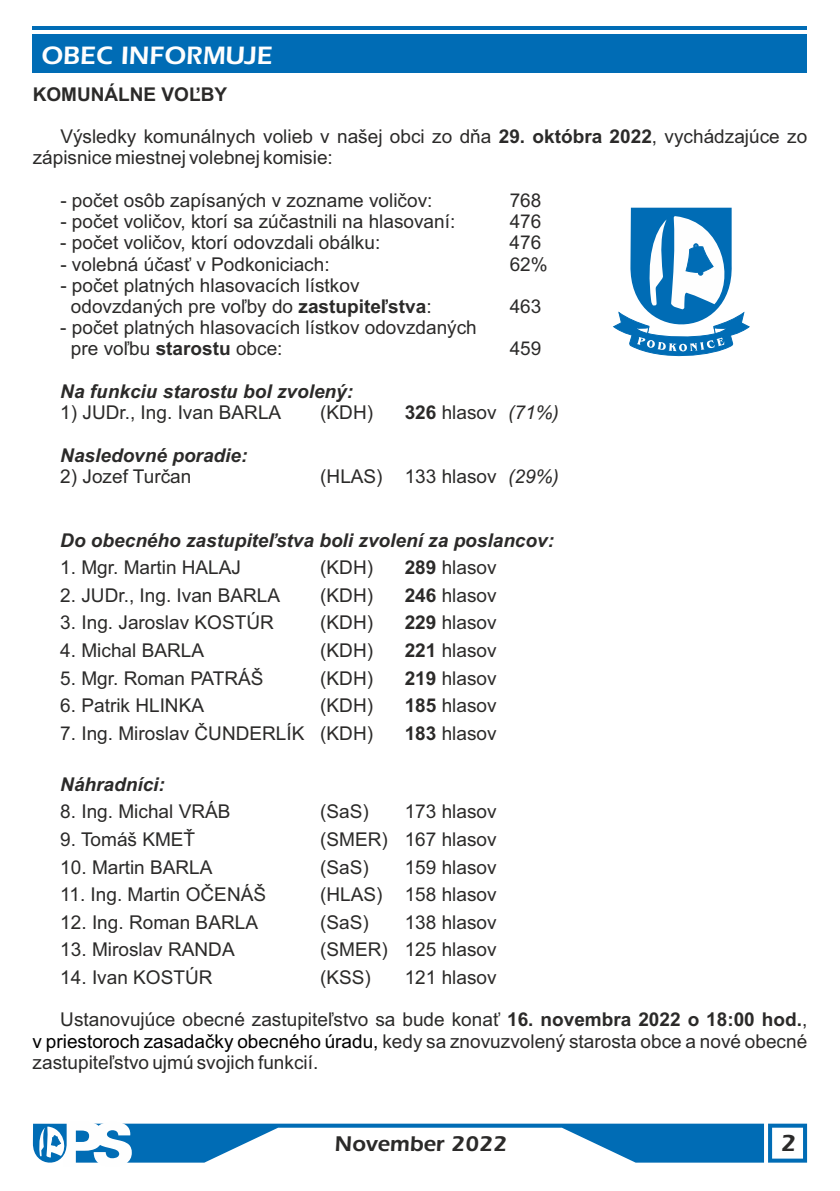
<style>
.page{position:relative;width:840px;height:1191px;background:#fff}
.page>*{position:absolute;margin:0;border:0;box-sizing:border-box;transform-origin:0 0}
.t1{font:900 26px "Erie";color:#fefefe}
.t2{font:900 24px "Erie";color:#2b2a29}
.t3{font:900 22px "Erie";color:#2b2a29}
.t4{font:19px/21.2px "Arial";color:#2b2a29}
.t5{font:italic 700 19px "Arial";color:#2b2a29}
.t6{font:700 19px "Arial";color:#2b2a29}
.s1{font-weight:700}
.s2{font-style:italic}
.s3{color:#000}
</style>
<div class="page">
<svg style="left:32px;top:1123px;width:774px;height:40px"></svg>
<div style="left:33px;top:34px;width:773px;height:39px;background:#006cb5"></div>
<hr style="left:33px;top:27px;width:773px;height:3px;background:#006cb5">
<svg style="left:613px;top:208px;width:136px;height:149px"></svg>
<h1 class="t1" style="left:41px;top:44px;width:233px">OBEC INFORMUJE</h1>
<p class="t6" style="left:33px;top:87px;width:196px">KOMUNÁLNE VOĽBY</p>
<p class="t4" style="left:33px;top:128px;width:775px;text-indent:28px">Výsledky komunálnych volieb v našej obci zo dňa <span class="s1">29. októbra 2022</span>, vychádzajúce zo zápisnice miestnej volebnej komisie:</p>
<p class="t4" style="left:60px;top:191px;width:373px">- počet osôb zapísaných v zozname voličov:</p>
<p class="t4" style="left:509px;top:191px;width:33px">768</p>
<p class="t4" style="left:60px;top:212px;width:396px">- počet voličov, ktorí sa zúčastnili na hlasovaní:</p>
<p class="t4" style="left:509px;top:212px;width:33px">476</p>
<p class="t4" style="left:60px;top:234px;width:321px">- počet voličov, ktorí odovzdali obálku:</p>
<p class="t4" style="left:509px;top:234px;width:33px">476</p>
<p class="t4" style="left:60px;top:255px;width:271px">- volebná účasť v Podkoniciach:</p>
<p class="t4" style="left:509px;top:255px;width:40px">62%</p>
<p class="t4" style="left:71px;top:276px;width:362px;text-indent:-11px">- počet platných hlasovacích lístkov odovzdaných pre voľby do <span class="s1">zastupiteľstva</span>:</p>
<p class="t4" style="left:509px;top:297px;width:33px">463</p>
<p class="t4" style="left:71px;top:319px;width:407px;text-indent:-11px">- počet platných hlasovacích lístkov odovzdaných pre voľbu <span class="s1">starostu</span> obce:</p>
<p class="t4" style="left:509px;top:340px;width:33px">459</p>
<p class="t5" style="left:60px;top:384px;width:294px">Na funkciu starostu bol zvolený:</p>
<p class="t4" style="left:60px;top:404px;width:222px">1) JUDr., Ing. Ivan BARLA</p>
<p class="t4" style="left:320px;top:404px;width:54px">(KDH)</p>
<p class="t4" style="left:404px;top:404px;width:156px"><span class="s1">326</span> hlasov <span class="s2">(71%)</span></p>
<p class="t5" style="left:60px;top:448px;width:188px">Nasledovné poradie:</p>
<p class="t4" style="left:60px;top:467px;width:132px">2) Jozef Turčan</p>
<p class="t4" style="left:320px;top:467px;width:240px">(HLAS) 133 hlasov <span class="s2">(29%)</span></p>
<p class="t5" style="left:60px;top:533px;width:495px">Do obecného zastupiteľstva boli zvolení za poslancov:</p>
<p class="t4" style="left:60px;top:558px;width:182px">1. Mgr. Martin HALAJ</p>
<p class="t4" style="left:320px;top:558px;width:54px">(KDH)</p>
<p class="t4" style="left:404px;top:558px;width:93px"><span class="s1">289</span> hlasov</p>
<p class="t4" style="left:60px;top:586px;width:221px">2. JUDr., Ing. Ivan BARLA</p>
<p class="t4" style="left:320px;top:586px;width:54px">(KDH)</p>
<p class="t4" style="left:404px;top:586px;width:93px"><span class="s1">246</span> hlasov</p>
<p class="t4" style="left:60px;top:614px;width:215px">3. Ing. Jaroslav KOSTÚR</p>
<p class="t4" style="left:320px;top:614px;width:54px">(KDH)</p>
<p class="t4" style="left:404px;top:614px;width:93px"><span class="s1">229</span> hlasov</p>
<p class="t4" style="left:60px;top:641px;width:145px">4. Michal BARLA</p>
<p class="t4" style="left:320px;top:641px;width:54px">(KDH)</p>
<p class="t4" style="left:404px;top:641px;width:93px"><span class="s1">221</span> hlasov</p>
<p class="t4" style="left:60px;top:696px;width:145px">6. Patrik HLINKA</p>
<p class="t4" style="left:320px;top:696px;width:54px">(KDH)</p>
<p class="t4" style="left:404px;top:696px;width:93px"><span class="s1">185</span> hlasov</p>
<p class="t4" style="left:60px;top:669px;width:205px">5. Mgr. Roman PATRÁŠ</p>
<p class="t4" style="left:320px;top:669px;width:54px">(KDH)</p>
<p class="t4" style="left:404px;top:669px;width:93px"><span class="s1">219</span> hlasov</p>
<p class="t4" style="left:60px;top:724px;width:314px">7. Ing. Miroslav ČUNDERLÍK (KDH)</p>
<p class="t4" style="left:404px;top:724px;width:93px"><span class="s1">183</span> hlasov</p>
<p class="t5" style="left:60px;top:777px;width:106px">Náhradníci:</p>
<p class="t4" style="left:60px;top:830px;width:136px">9. Tomáš KMEŤ</p>
<p class="t4" style="left:320px;top:830px;width:178px">(SMER) 167 hlasov</p>
<p class="t4" style="left:60px;top:803px;width:172px">8. Ing. Michal VRÁB</p>
<p class="t4" style="left:320px;top:803px;width:50px">(SaS)</p>
<p class="t4" style="left:404px;top:803px;width:93px">173 hlasov</p>
<p class="t4" style="left:60px;top:858px;width:154px">10. Martin BARLA</p>
<p class="t4" style="left:320px;top:858px;width:50px">(SaS)</p>
<p class="t4" style="left:404px;top:858px;width:93px">159 hlasov</p>
<p class="t4" style="left:60px;top:885px;width:207px">11. Ing. Martin OČENÁŠ</p>
<p class="t4" style="left:320px;top:885px;width:178px">(HLAS) 158 hlasov</p>
<p class="t4" style="left:60px;top:913px;width:199px">12. Ing. Roman BARLA</p>
<p class="t4" style="left:320px;top:913px;width:50px">(SaS)</p>
<p class="t4" style="left:404px;top:913px;width:93px">138 hlasov</p>
<p class="t4" style="left:60px;top:941px;width:176px">13. Miroslav RANDA</p>
<p class="t4" style="left:320px;top:941px;width:178px">(SMER) 125 hlasov</p>
<p class="t4" style="left:60px;top:968px;width:154px">14. Ivan KOSTÚR</p>
<p class="t4" style="left:320px;top:968px;width:52px">(KSS)</p>
<p class="t4" style="left:404px;top:968px;width:93px">121 hlasov</p>
<p class="t4" style="left:33px;top:1011px;width:775px;text-align:justify;text-indent:28px">Ustanovujúce obecné zastupiteľstvo sa bude konať <span class="s1">16. novembra 2022 o 18:00 hod.</span>, <span class="s3">v priestoroch zasadačky obecného úradu,</span> kedy sa znovuzvolený starosta obce a nové obecné zastupiteľstvo ujmú svojich funkcií.</p>
<p class="t3" style="left:334px;top:1134px;width:174px">November 2022</p>
<p class="t2" style="left:780px;top:1132px;width:17px">2</p>
</div>
